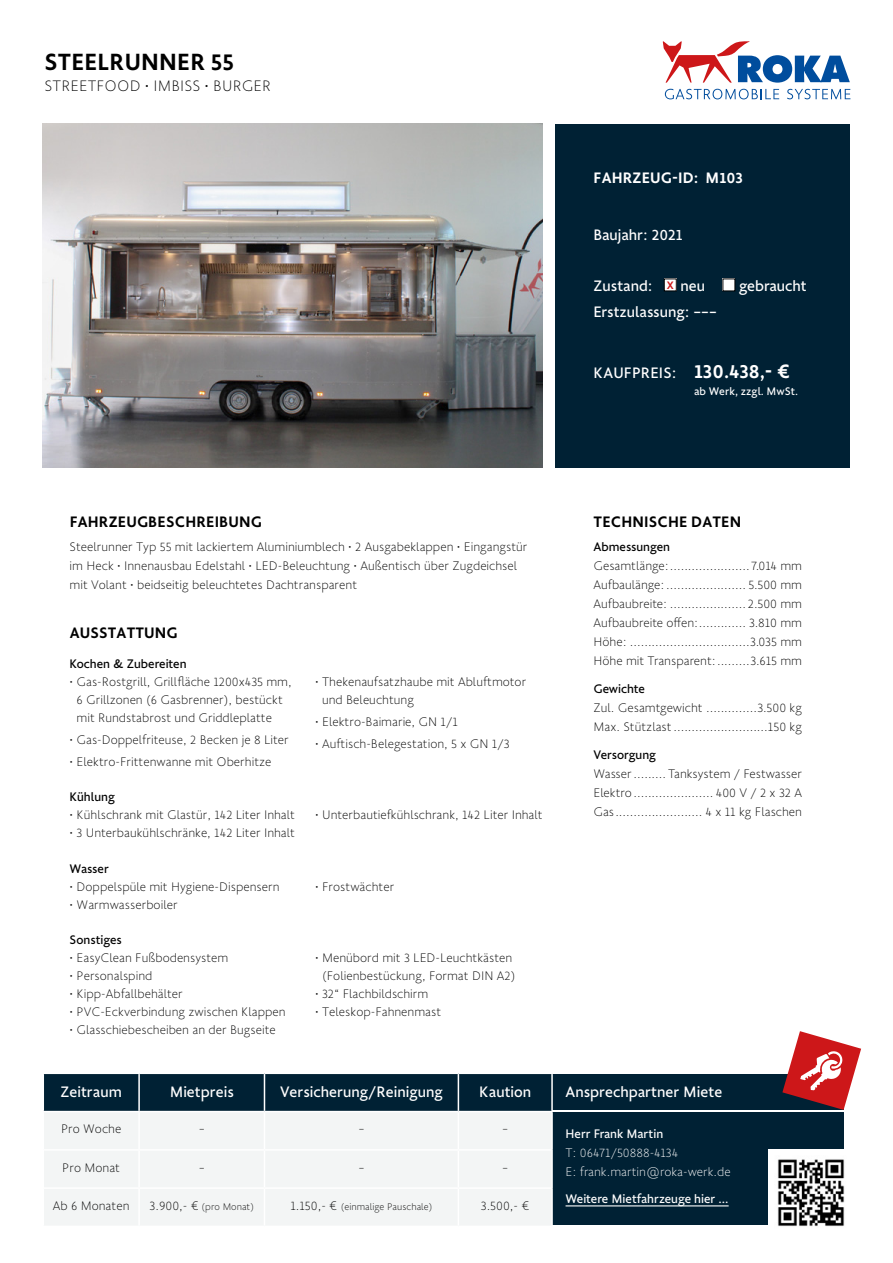
<style>
.page{position:relative;width:893px;height:1263px;background:#fff}
.page>*{position:absolute;margin:0;border:0;box-sizing:border-box;transform-origin:0 0}
.t1{font:500 25.5px "Golden Sans";letter-spacing:.01em;color:#000}
.t2{font:16.5px "Golden Sans";color:#fff}
.t3{font:500 16.5px "Golden Sans";letter-spacing:.01em;color:#000}
.t4{font:200 16.5px "Golden Sans";letter-spacing:.01em;color:#000}
.t5{font:500 16.5px "Golden Sans";letter-spacing:.01em;color:#fff}
.t6{font:200 13.5px/19.2px "Golden Sans";color:#000}
.t7{font:13.5px "Golden Sans";color:#000}
.t8{font:200 13.5px/19.2px "Golden Sans";color:#fff}
.t9{font:13.5px "Golden Sans";color:#fff}
.t10{font:12px "Golden Sans";color:#fff}
.t11{font:200 10.5px "Golden Sans";color:#000}
.s1{font-weight:500;font-size:21px}
.s2{font-size:13.5px}
</style>
<div class="page">
<svg style="left:665px;top:89px;width:114px;height:10px"></svg>
<svg style="left:787px;top:89px;width:63px;height:10px"></svg>
<svg style="left:663px;top:41px;width:187px;height:42px"></svg>
<img style="left:43px;top:123px;width:500px;height:345px">
<div style="left:556px;top:124px;width:294px;height:343px;background:#002134"></div>
<div style="left:544px;top:1074px;width:299px;height:36px;background:#002134"></div>
<div style="left:544px;top:1112px;width:299px;height:113px;background:#002134"></div>
<div style="left:44px;top:1074px;width:507px;height:37px;background:#002134"></div>
<div style="left:44px;top:1112px;width:507px;height:113px;background:#f3f5f5"></div>
<hr style="left:138px;top:1074px;width:2px;height:37px;background:#fff">
<hr style="left:264px;top:1074px;width:1px;height:37px;background:#fff">
<hr style="left:458px;top:1074px;width:1px;height:37px;background:#fff">
<hr style="left:551px;top:1074px;width:2px;height:37px;background:#fff">
<hr style="left:138px;top:1112px;width:2px;height:37px;background:#fff">
<hr style="left:264px;top:1112px;width:1px;height:37px;background:#fff">
<hr style="left:458px;top:1112px;width:1px;height:37px;background:#fff">
<hr style="left:44px;top:1149px;width:95px;height:1px;background:#fff">
<hr style="left:139px;top:1149px;width:125px;height:1px;background:#fff">
<hr style="left:138px;top:1150px;width:2px;height:37px;background:#fff">
<hr style="left:264px;top:1149px;width:194px;height:1px;background:#fff">
<hr style="left:264px;top:1150px;width:1px;height:37px;background:#fff">
<hr style="left:458px;top:1149px;width:93px;height:1px;background:#fff">
<hr style="left:458px;top:1150px;width:1px;height:37px;background:#fff">
<hr style="left:44px;top:1187px;width:95px;height:2px;background:#fff">
<hr style="left:139px;top:1187px;width:125px;height:2px;background:#fff">
<hr style="left:138px;top:1189px;width:2px;height:36px;background:#fff">
<hr style="left:264px;top:1187px;width:194px;height:2px;background:#fff">
<hr style="left:264px;top:1189px;width:1px;height:36px;background:#fff">
<hr style="left:458px;top:1187px;width:93px;height:2px;background:#fff">
<hr style="left:458px;top:1189px;width:1px;height:36px;background:#fff">
<hr style="left:551px;top:1112px;width:2px;height:38px;background:#fff">
<hr style="left:551px;top:1150px;width:2px;height:38px;background:#fff">
<hr style="left:551px;top:1188px;width:2px;height:37px;background:#fff">
<svg style="left:782px;top:1031px;width:79px;height:79px"></svg>
<div style="left:664px;top:279px;width:12px;height:12px;background:#fff"></div>
<div style="left:664px;top:279px;width:13px;height:12px;border:1px solid #000"></div>
<div style="left:723px;top:279px;width:12px;height:12px;background:#fff"></div>
<hr style="left:566px;top:1205px;width:163px;height:1px;background:#fff">
<img style="left:768px;top:1150px;width:77px;height:77px">
<h1 class="t1" style="left:44px;top:43px;width:191px">STEELRUNNER 55</h1>
<p class="t4" style="left:44px;top:75px;width:228px">STREETFOOD • IMBISS • BURGER</p>
<p class="t5" style="left:594px;top:165px;width:151px">FAHRZEUG-ID: M103</p>
<p class="t2" style="left:593px;top:223px;width:91px">Baujahr: 2021</p>
<p class="t2" style="left:593px;top:274px;width:113px">Zustand: <sup>x</sup> neu</p>
<p class="t2" style="left:739px;top:274px;width:69px">gebraucht</p>
<p class="t2" style="left:593px;top:300px;width:125px">Erstzulassung: –––</p>
<p class="t2" style="left:594px;top:361px;width:198px">KAUFPREIS: <span class="s1">130.438,- €</span></p>
<p class="t10" style="left:694px;top:383px;width:106px">ab Werk, zzgl. MwSt.</p>
<p class="t3" style="left:70px;top:510px;width:194px">FAHRZEUGBESCHREIBUNG</p>
<p class="t6" style="left:70px;top:536px;width:459px">Steelrunner Typ 55 mit lackiertem Aluminiumblech • 2 Ausgabeklappen • Eingangstür im Heck • Innenausbau Edelstahl • LED-Beleuchtung • Außentisch über Zugdeichsel mit Volant • beidseitig beleuchtetes Dachtransparent</p>
<p class="t3" style="left:70px;top:620px;width:109px">AUSSTATTUNG</p>
<p class="t7" style="left:70px;top:654px;width:118px">Kochen &amp; Zubereiten</p>
<p class="t6" style="left:77px;top:672px;width:217px;line-height:18px;text-indent:-7px">• Gas-Rostgrill, Grillfläche 1200x435 mm,<br>6 Grillzonen (6 Gasbrenner), bestückt mit Rundstabrost und Griddleplatte</p>
<p class="t6" style="left:70px;top:729px;width:221px">• Gas-Doppelfriteuse, 2 Becken je 8 Liter</p>
<p class="t6" style="left:70px;top:752px;width:203px">• Elektro-Frittenwanne mit Oberhitze</p>
<p class="t7" style="left:70px;top:787px;width:47px">Kühlung</p>
<p class="t6" style="left:70px;top:805px;width:227px">• Kühlschrank mit Glastür, 142 Liter Inhalt</p>
<p class="t6" style="left:70px;top:822px;width:227px">• 3 Unterbaukühlschränke, 142 Liter Inhalt</p>
<p class="t7" style="left:70px;top:859px;width:41px">Wasser</p>
<p class="t6" style="left:70px;top:876px;width:211px">• Doppelspüle mit Hygiene-Dispensern</p>
<p class="t6" style="left:70px;top:894px;width:110px">• Warmwasserboiler</p>
<p class="t7" style="left:70px;top:930px;width:54px">Sonstiges</p>
<p class="t6" style="left:70px;top:947px;width:160px">• EasyClean Fußbodensystem</p>
<p class="t6" style="left:70px;top:965px;width:84px">• Personalspind</p>
<p class="t6" style="left:70px;top:983px;width:115px">• Kipp-Abfallbehälter</p>
<p class="t6" style="left:70px;top:1001px;width:217px">• PVC-Eckverbindung zwischen Klappen</p>
<p class="t6" style="left:70px;top:1019px;width:208px">• Glasschiebescheiben an der Bugseite</p>
<p class="t6" style="left:322px;top:672px;width:206px;line-height:18px;text-indent:-7px">• Thekenaufsatzhaube mit Abluftmotor und Beleuchtung</p>
<p class="t6" style="left:315px;top:711px;width:144px">• Elektro-Baimarie, GN 1/1</p>
<p class="t6" style="left:315px;top:734px;width:196px">• Auftisch-Belegestation, 5 x GN 1/3</p>
<p class="t6" style="left:315px;top:805px;width:229px">• Unterbautiefkühlschrank, 142 Liter Inhalt</p>
<p class="t6" style="left:315px;top:876px;width:81px">• Frostwächter</p>
<p class="t6" style="left:315px;top:948px;width:202px;line-height:18px;text-align:center">• Menübord mit 3 LED-Leuchtkästen (Folienbestückung, Format DIN A2)</p>
<p class="t6" style="left:315px;top:983px;width:115px">• 32“ Flachbildschirm</p>
<p class="t6" style="left:315px;top:1001px;width:128px">• Teleskop-Fahnenmast</p>
<p class="t2" style="left:61px;top:1080px;width:63px">Zeitraum</p>
<p class="t2" style="left:170px;top:1080px;width:66px">Mietpreis</p>
<p class="t2" style="left:280px;top:1080px;width:164px">Versicherung/Reinigung</p>
<p class="t2" style="left:479px;top:1080px;width:53px">Kaution</p>
<p class="t6" style="left:61px;top:1118px;width:62px">Pro Woche</p>
<p class="t6" style="left:199px;top:1118px;width:8px">–</p>
<p class="t6" style="left:358px;top:1118px;width:8px">–</p>
<p class="t6" style="left:502px;top:1118px;width:8px">–</p>
<p class="t6" style="left:62px;top:1157px;width:59px">Pro Monat</p>
<p class="t6" style="left:53px;top:1195px;width:78px">Ab 6 Monaten</p>
<p class="t11" style="left:150px;top:1199px;width:106px"><span class="s2">3.900,- €</span> (pro Monat)</p>
<p class="t11" style="left:290px;top:1199px;width:144px"><span class="s2">1.150,- €</span> (einmalige Pauschale)</p>
<p class="t6" style="left:481px;top:1195px;width:50px">3.500,- €</p>
<p class="t3" style="left:594px;top:510px;width:149px">TECHNISCHE DATEN</p>
<p class="t7" style="left:593px;top:537px;width:78px">Abmessungen</p>
<p class="t6" style="left:593px;top:555px;width:210px;text-align:justify">Gesamtlänge:......................7.014 mm Aufbaulänge:...................... 5.500 mm Aufbaubreite: ..................... 2.500 mm Aufbaubreite offen:............. 3.810 mm Höhe: .................................3.035 mm Höhe mit Transparent:.........3.615 mm</p>
<p class="t7" style="left:593px;top:679px;width:53px">Gewichte</p>
<p class="t6" style="left:593px;top:697px;width:210px">Zul. Gesamtgewicht ..............3.500 kg<br>Max. Stützlast..........................150 kg</p>
<p class="t7" style="left:593px;top:745px;width:64px">Versorgung</p>
<p class="t6" style="left:593px;top:763px;width:210px;text-align:justify">Wasser......... Tanksystem / Festwasser Elektro...................... 400 V / 2 x 32 A Gas........................ 4 x 11 kg Flaschen</p>
<p class="t2" style="left:566px;top:1080px;width:158px">Ansprechpartner Miete</p>
<p class="t9" style="left:566px;top:1123px;width:99px">Herr Frank Martin</p>
<p class="t8" style="left:566px;top:1142px;width:167px">T: 06471/50888-4134<br>E: frank.martin@roka-werk.de</p>
<p class="t9" style="left:566px;top:1189px;width:165px">Weitere Mietfahrzeuge hier ...</p>
</div>
